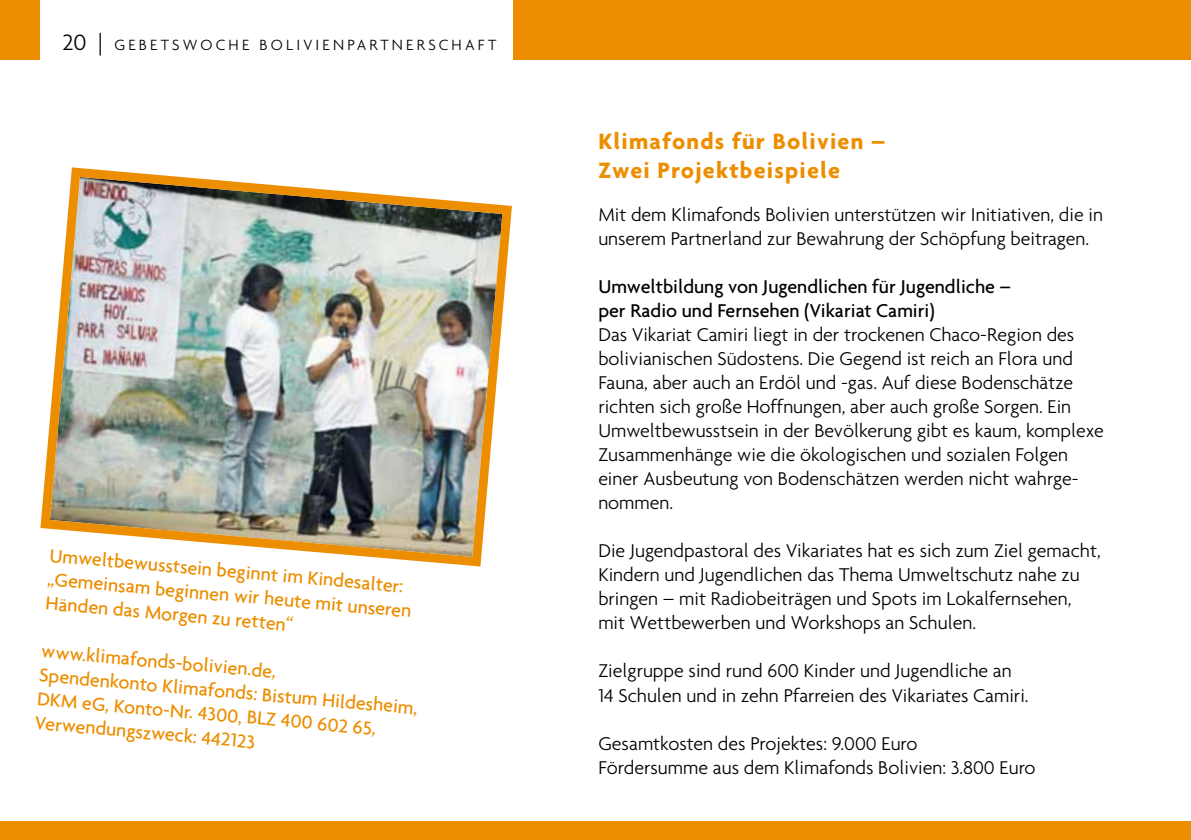
<style>
.page{position:relative;width:1191px;height:840px;background:#fff}
.page>*{position:absolute;margin:0;border:0;box-sizing:border-box;transform-origin:0 0}
.t1{font:700 24px/28.8px "Agenda";letter-spacing:.05em;color:#ec8e00}
.t2{font:300 20px/24px "Agenda";color:#000}
.t3{font:500 20px/24px "Agenda";color:#ec8e00}
.t4{font:500 20px/24px "Agenda";color:#000}
.t5{font:300 16px "Agenda";letter-spacing:.2em;color:#000}
.s1{font-size:24px}
</style>
<div class="page">
<div style="left:513px;top:0;width:678px;height:60px;background:#ec8e00"></div>
<div style="left:0;top:0;width:40px;height:60px;background:#ec8e00"></div>
<div style="left:0;top:821px;width:1191px;height:18px;background:#ec8e00"></div>
<img style="left:40px;top:167px;width:472px;height:400px">
<p class="t5" style="left:62px;top:35px;width:433px"><span class="s1">20 |</span> Gebetswoche B olivienpartnerschaft</p>
<p class="t3" style="left:51px;top:542px;width:366px;rotate:5deg">Umweltbewusstsein beginnt im Kindesalter: „Gemeinsam beginnen wir heute mit unseren<br>Händen das Morgen zu retten“</p>
<p class="t3" style="left:43px;top:638px;width:381px;rotate:5deg">www.klimafonds-bolivien.de,<br>Spendenkonto Klimafonds: Bistum Hildesheim, DKM eG, Konto-Nr. 4300, BLZ 400 602 65, Verwendungszweck: 442123</p>
<p class="t1" style="left:598px;top:126px;width:288px">Klimafonds für Bolivien –<br>Zwei Projektbeispiele</p>
<p class="t2" style="left:598px;top:202px;width:506px">Mit dem Klimafonds Bolivien unterstützen wir I nitiativen, die in unserem Partnerland zur Bewahrung der Schöpfung beitragen.</p>
<p class="t4" style="left:598px;top:274px;width:414px">Umweltbildung von Jugendlichen für Jugendliche – per Radio und Fernsehen (Vikariat Camiri)</p>
<p class="t2" style="left:598px;top:322px;width:507px">Das Vikariat Camiri liegt in der trockenen Chaco-Region des bolivianischen Südostens. Die Gegend ist reich an Flora und Fauna, aber auch an Erdöl und -gas. Auf diese Bodenschätze richten sich große Hoffnungen, aber auch große Sorgen. Ein Umweltbewusstsein in der Bevölkerung gibt es kaum, komplexe Zusammenhänge wie die ökologischen und sozialen Folgen einer Ausbeutung von Bodenschätzen werden nicht wahrge&shy;nommen.</p>
<p class="t2" style="left:598px;top:538px;width:504px">Die Jugendpastoral des Vikariates hat es sich zum Ziel gemacht, Kindern und Jugendlichen das Thema Umweltschutz nahe zu bringen – mit Radiobeiträgen und Spots im Lokalfernsehen, mit Wettbewerben und Workshops an Schulen.</p>
<p class="t2" style="left:598px;top:658px;width:432px">Zielgruppe sind rund 600 Kinder und Jugendliche an<br>14 Schulen und in zehn Pfarreien des Vikariates Camiri.</p>
<p class="t2" style="left:598px;top:730px;width:439px">Gesamtkosten des Projektes: 9.000 Euro<br>Fördersumme aus dem Klimafonds Bolivien: 3.800 Euro</p>
</div>
